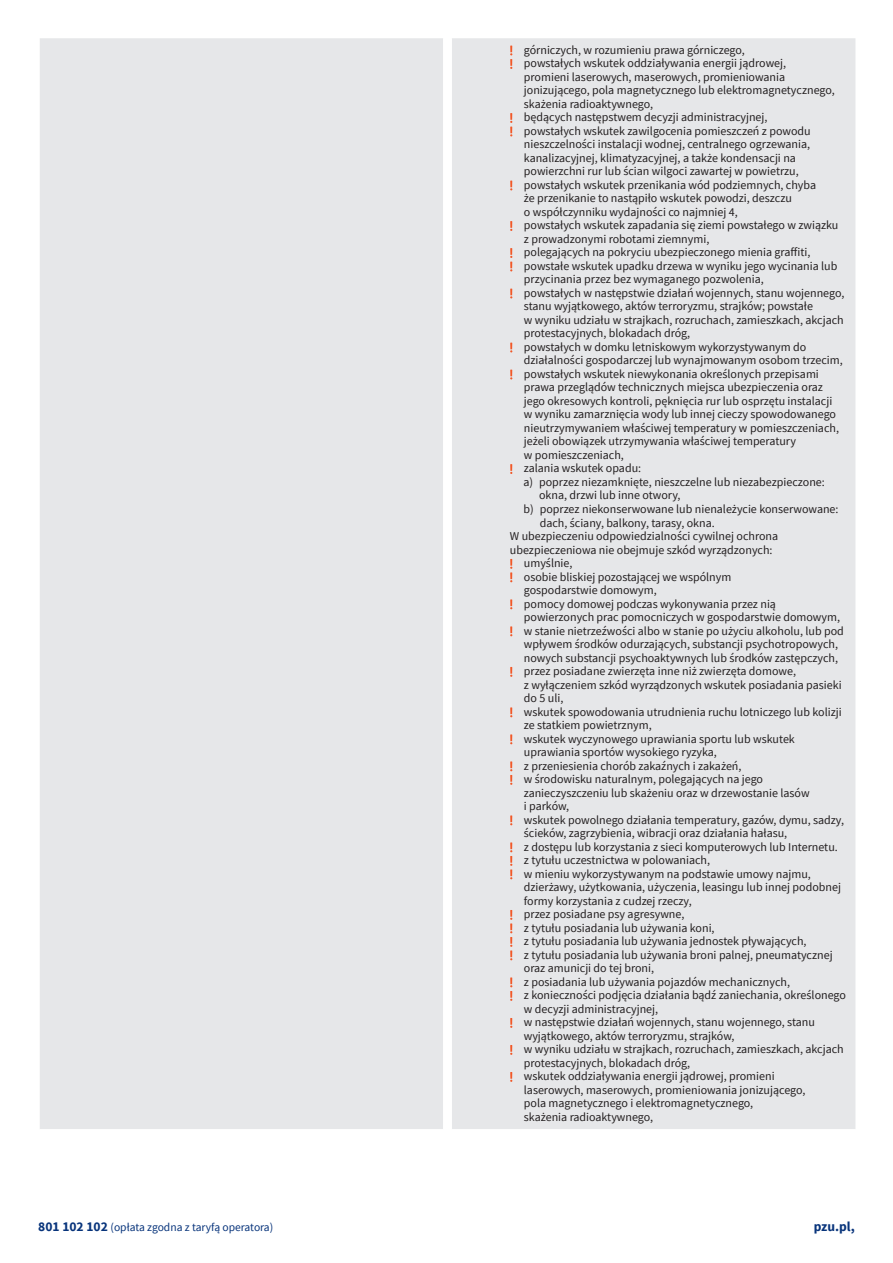
<style>
.page{position:relative;width:893px;height:1263px;background:#fff}
.page>*{position:absolute;margin:0;border:0;box-sizing:border-box;transform-origin:0 0}
.t1{font:700 13.5px "Source Sans Pro";color:#08347b}
._00_TEKST{font:12px/13.5px "Source Sans Pro";color:#231f20}
.t2{font:11.55px "Source Sans Pro";color:#08347b}
.s1{font-weight:700;font-size:13.5px}
</style>
<div class="page">
<div style="left:40px;top:38px;width:815px;height:1091px;background:#e6e7e9"></div>
<svg style="left:510px;top:45px;width:2px;height:24px"></svg>
<svg style="left:510px;top:113px;width:2px;height:23px"></svg>
<svg style="left:510px;top:180px;width:2px;height:10px"></svg>
<svg style="left:510px;top:221px;width:2px;height:10px"></svg>
<svg style="left:510px;top:248px;width:2px;height:23px"></svg>
<svg style="left:510px;top:288px;width:2px;height:10px"></svg>
<svg style="left:510px;top:342px;width:2px;height:10px"></svg>
<svg style="left:510px;top:369px;width:2px;height:10px"></svg>
<svg style="left:510px;top:464px;width:2px;height:10px"></svg>
<svg style="left:510px;top:559px;width:2px;height:23px"></svg>
<svg style="left:510px;top:599px;width:2px;height:10px"></svg>
<svg style="left:510px;top:626px;width:2px;height:10px"></svg>
<svg style="left:510px;top:667px;width:2px;height:10px"></svg>
<svg style="left:510px;top:707px;width:2px;height:10px"></svg>
<svg style="left:510px;top:734px;width:2px;height:10px"></svg>
<svg style="left:510px;top:761px;width:2px;height:24px"></svg>
<svg style="left:510px;top:815px;width:2px;height:10px"></svg>
<svg style="left:510px;top:842px;width:2px;height:37px"></svg>
<svg style="left:510px;top:910px;width:2px;height:50px"></svg>
<svg style="left:510px;top:977px;width:2px;height:24px"></svg>
<svg style="left:510px;top:1018px;width:2px;height:10px"></svg>
<svg style="left:510px;top:1045px;width:2px;height:10px"></svg>
<svg style="left:510px;top:1072px;width:2px;height:10px"></svg>
<p class="_00_TEKST" style="left:524px;top:43px;width:222px">górniczych, w rozumieniu prawa górniczego,</p>
<p class="_00_TEKST" style="left:524px;top:56px;width:312px">powstałych wskutek oddziaływania energii jądrowej, promieni laserowych, maserowych, promieniowania jonizującego, pola magnetycznego lub elektromagnetycznego, skażenia radioaktywnego,</p>
<p class="_00_TEKST" style="left:524px;top:110px;width:245px">będących następstwem decyzji administracyjnej,</p>
<p class="_00_TEKST" style="left:524px;top:124px;width:288px">powstałych wskutek zawilgocenia pomieszczeń z powodu nieszczelności instalacji wodnej, centralnego ogrzewania, kanalizacyjnej, klimatyzacyjnej, a także kondensacji na powierzchni rur lub ścian wilgoci zawartej w powietrzu,</p>
<p class="_00_TEKST" style="left:524px;top:178px;width:294px">powstałych wskutek przenikania wód podziemnych, chyba że przenikanie to nastąpiło wskutek powodzi, deszczu<br>o współczynniku wydajności co najmniej 4,</p>
<p class="_00_TEKST" style="left:524px;top:218px;width:316px">powstałych wskutek zapadania się ziemi powstałego w związku z prowadzonymi robotami ziemnymi,</p>
<p class="_00_TEKST" style="left:524px;top:245px;width:288px">polegających na pokryciu ubezpieczonego mienia graffiti,</p>
<p class="_00_TEKST" style="left:524px;top:259px;width:315px">powstałe wskutek upadku drzewa w wyniku jego wycinania lub przycinania przez bez wymaganego pozwolenia,</p>
<p class="_00_TEKST" style="left:524px;top:286px;width:322px">powstałych w następstwie działań wojennych, stanu wojennego, stanu wyjątkowego, aktów terroryzmu, strajków; powstałe<br>w wyniku udziału w strajkach, rozruchach, zamieszkach, akcjach protestacyjnych, blokadach dróg,</p>
<p class="_00_TEKST" style="left:524px;top:340px;width:320px">powstałych w domku letniskowym wykorzystywanym do działalności gospodarczej lub wynajmowanym osobom trzecim,</p>
<p class="_00_TEKST" style="left:524px;top:367px;width:317px">powstałych wskutek niewykonania określonych przepisami prawa przeglądów technicznych miejsca ubezpieczenia oraz jego okresowych kontroli, pęknięcia rur lub osprzętu instalacji w wyniku zamarznięcia wody lub innej cieczy spowodowanego nieutrzymywaniem właściwej temperatury w pomieszczeniach, jeżeli obowiązek utrzymywania właściwej temperatury<br>w pomieszczeniach,</p>
<p class="_00_TEKST" style="left:524px;top:461px;width:119px">zalania wskutek opadu:</p>
<p class="_00_TEKST" style="left:539px;top:475px;width:287px;text-indent:-16px">a) poprzez niezamknięte, nieszczelne lub niezabezpieczone: okna, drzwi lub inne otwory,</p>
<p class="_00_TEKST" style="left:540px;top:502px;width:300px;text-indent:-16px">b) poprzez niekonserwowane lub nienależycie konserwowane: dach, ściany, balkony, tarasy, okna.</p>
<p class="_00_TEKST" style="left:510px;top:529px;width:270px">W ubezpieczeniu odpowiedzialności cywilnej ochrona ubezpieczeniowa nie obejmuje szkód wyrządzonych:</p>
<p class="_00_TEKST" style="left:524px;top:556px;width:50px">umyślnie,</p>
<p class="_00_TEKST" style="left:524px;top:570px;width:209px">osobie bliskiej pozostającej we wspólnym gospodarstwie domowym,</p>
<p class="_00_TEKST" style="left:524px;top:597px;width:318px">pomocy domowej podczas wykonywania przez nią powierzonych prac pomocniczych w gospodarstwie domowym,</p>
<p class="_00_TEKST" style="left:524px;top:624px;width:322px">w stanie nietrzeźwości albo w stanie po użyciu alkoholu, lub pod wpływem środków odurzających, substancji psychotropowych, nowych substancji psychoaktywnych lub środków zastępczych,</p>
<p class="_00_TEKST" style="left:524px;top:664px;width:319px">przez posiadane zwierzęta inne niż zwierzęta domowe,<br>z wyłączeniem szkód wyrządzonych wskutek posiadania pasieki do 5 uli,</p>
<p class="_00_TEKST" style="left:524px;top:705px;width:319px">wskutek spowodowania utrudnienia ruchu lotniczego lub kolizji ze statkiem powietrznym,</p>
<p class="_00_TEKST" style="left:524px;top:732px;width:273px">wskutek wyczynowego uprawiania sportu lub wskutek uprawiania sportów wysokiego ryzyka,</p>
<p class="_00_TEKST" style="left:524px;top:759px;width:219px">z przeniesienia chorób zakaźnych i zakażeń,</p>
<p class="_00_TEKST" style="left:524px;top:772px;width:287px">w środowisku naturalnym, polegających na jego zanieczyszczeniu lub skażeniu oraz w drzewostanie lasów i parków,</p>
<p class="_00_TEKST" style="left:524px;top:813px;width:322px">wskutek powolnego działania temperatury, gazów, dymu, sadzy, ścieków, zagrzybienia, wibracji oraz działania hałasu,</p>
<p class="_00_TEKST" style="left:524px;top:840px;width:315px">z dostępu lub korzystania z sieci komputerowych lub Internetu.</p>
<p class="_00_TEKST" style="left:524px;top:853px;width:188px">z tytułu uczestnictwa w polowaniach,</p>
<p class="_00_TEKST" style="left:524px;top:867px;width:319px">w mieniu wykorzystywanym na podstawie umowy najmu, dzierżawy, użytkowania, użyczenia, leasingu lub innej podobnej formy korzystania z cudzej rzeczy,</p>
<p class="_00_TEKST" style="left:524px;top:907px;width:162px">przez posiadane psy agresywne,</p>
<p class="_00_TEKST" style="left:524px;top:921px;width:192px">z tytułu posiadania lub używania koni,</p>
<p class="_00_TEKST" style="left:524px;top:934px;width:284px">z tytułu posiadania lub używania jednostek pływających,</p>
<p class="_00_TEKST" style="left:524px;top:948px;width:310px">z tytułu posiadania lub używania broni palnej, pneumatycznej oraz amunicji do tej broni,</p>
<p class="_00_TEKST" style="left:524px;top:975px;width:268px">z posiadania lub używania pojazdów mechanicznych,</p>
<p class="_00_TEKST" style="left:524px;top:988px;width:324px">z konieczności podjęcia działania bądź zaniechania, określonego w decyzji administracyjnej,</p>
<p class="_00_TEKST" style="left:524px;top:1015px;width:293px">w następstwie działań wojennych, stanu wojennego, stanu wyjątkowego, aktów terroryzmu, strajków,</p>
<p class="_00_TEKST" style="left:524px;top:1042px;width:321px">w wyniku udziału w strajkach, rozruchach, zamieszkach, akcjach protestacyjnych, blokadach dróg,</p>
<p class="_00_TEKST" style="left:524px;top:1069px;width:283px">wskutek oddziaływania energii jądrowej, promieni laserowych, maserowych, promieniowania jonizującego, pola magnetycznego i elektromagnetycznego,<br>skażenia radioaktywnego,</p>
<p class="t2" style="left:38px;top:1220px;width:237px"><span class="s1">801 102 102</span> (opłata zgodna z taryfą operatora)</p>
<p class="t1" style="left:814px;top:1217px;width:42px">pzu.pl,</p>
</div>
